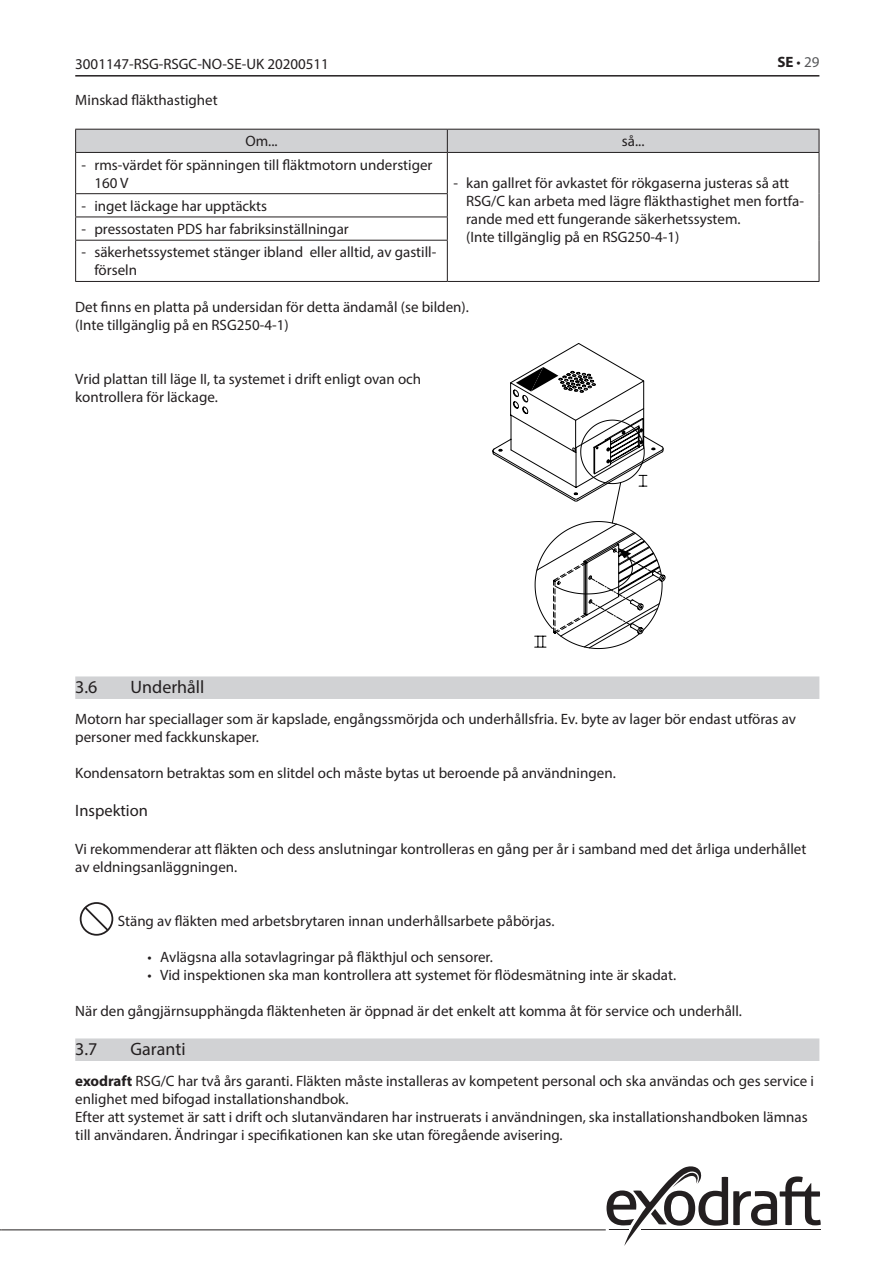
<style>
.page{position:relative;width:893px;height:1263px;background:#fff}
.page>*{position:absolute;margin:0;border:0;box-sizing:border-box;transform-origin:0 0}
.t1{font:18px "Myriad Pro";color:#231f20}
.Mellemrubrik{font:16.5px "Myriad Pro";color:#231f20}
.Brødtekst{font:15px/18px "Myriad Pro";color:#231f20}
.Tabeller_semibold_ce{font:15px "Myriad Pro";color:#231f20}
.t2{font:700 15px "Myriad Pro";color:#231f20}
.s1{font-weight:400}
.s2{font-weight:400;color:#57585a}
.s3{font-weight:700}
</style>
<div class="page">
<hr style="left:75px;top:75px;width:744px;height:2px;background:#231f20">
<svg style="left:606px;top:1166px;width:215px;height:80px"></svg>
<hr style="left:1px;top:1229px;width:605px;height:1px;background:#231f20">
<div style="left:75px;top:676px;width:744px;height:23px;background:#d1d2d4"></div>
<div style="left:75px;top:1038px;width:744px;height:23px;background:#d1d2d4"></div>
<svg style="left:75px;top:129px;width:745px;height:23px"></svg>
<hr style="left:75px;top:152px;width:372px;height:1px;background:#231f20">
<hr style="left:75px;top:153px;width:1px;height:40px;background:#231f20">
<hr style="left:447px;top:152px;width:372px;height:1px;background:#231f20">
<hr style="left:447px;top:153px;width:1px;height:40px;background:#231f20">
<hr style="left:819px;top:153px;width:1px;height:41px;background:#231f20">
<hr style="left:75px;top:193px;width:373px;height:1px;background:#231f20">
<hr style="left:75px;top:217px;width:373px;height:1px;background:#231f20">
<svg style="left:75px;top:194px;width:1px;height:46px"></svg>
<svg style="left:447px;top:194px;width:1px;height:46px"></svg>
<svg style="left:819px;top:194px;width:1px;height:46px"></svg>
<hr style="left:75px;top:240px;width:373px;height:1px;background:#231f20">
<hr style="left:75px;top:241px;width:1px;height:40px;background:#231f20">
<hr style="left:447px;top:241px;width:1px;height:40px;background:#231f20">
<hr style="left:819px;top:240px;width:1px;height:41px;background:#231f20">
<hr style="left:75px;top:281px;width:372px;height:1px;background:#231f20">
<hr style="left:447px;top:281px;width:372px;height:1px;background:#231f20">
<div style="left:80px;top:902px;width:33px;height:34px;border:2px solid #231f20;border-radius:50%"></div>
<svg style="left:82px;top:905px;width:29px;height:28px"></svg>
<svg style="left:492px;top:343px;width:174px;height:306px"></svg>
<p class="Brødtekst" style="left:75px;top:55px;width:255px">3001147-RSG-RSGC-NO-SE-UK 20200511</p>
<p class="t2" style="left:777px;top:52px;width:43px">SE <span class="s1">•</span> <span class="s2">29</span></p>
<p class="Brødtekst" style="left:75px;top:91px;width:144px">Minskad fläkthastighet</p>
<p class="Tabeller_semibold_ce" style="left:245px;top:132px;width:34px">Om...</p>
<p class="Tabeller_semibold_ce" style="left:622px;top:132px;width:24px">så...</p>
<p class="Brødtekst" style="left:94px;top:155px;width:340px;text-indent:-13px">- rms-värdet för spänningen till fläktmotorn understiger<br>160 V</p>
<p class="Brødtekst" style="left:466px;top:173px;width:339px;text-indent:-13px">- kan gallret för avkastet för rökgaserna justeras så att RSG/C kan arbeta med lägre fläkthastighet men fortfa&shy;rande med ett fungerande säkerhetssystem.<br>(Inte tillgänglig på en RSG250-4-1)</p>
<p class="Brødtekst" style="left:82px;top:197px;width:187px">- inget läckage har upptäckts</p>
<p class="Brødtekst" style="left:82px;top:220px;width:269px">- pressostaten PDS har fabriksinställningar</p>
<p class="Brødtekst" style="left:94px;top:243px;width:344px;text-indent:-13px">- säkerhetssystemet stänger ibland eller alltid, av gastill&shy;förseln</p>
<p class="Brødtekst" style="left:75px;top:298px;width:395px">Det finns en platta på undersidan för detta ändamål (se bilden).</p>
<p class="Brødtekst" style="left:75px;top:316px;width:215px">(Inte tillgänglig på en RSG250-4-1)</p>
<p class="Brødtekst" style="left:75px;top:370px;width:348px">Vrid plattan till läge II, ta systemet i drift enligt ovan och kontrollera för läckage.</p>
<p class="t1" style="left:75px;top:676px;width:24px">3.6</p>
<p class="t1" style="left:131px;top:676px;width:75px">Underhåll</p>
<p class="Brødtekst" style="left:75px;top:710px;width:722px">Motorn har speciallager som är kapslade, engångssmörjda och underhållsfria. Ev. byte av lager bör endast utföras av personer med fackkunskaper.</p>
<p class="Brødtekst" style="left:75px;top:764px;width:542px">Kondensatorn betraktas som en slitdel och måste bytas ut beroende på användningen.</p>
<p class="Mellemrubrik" style="left:75px;top:800px;width:74px">Inspektion</p>
<p class="Brødtekst" style="left:75px;top:839px;width:733px">Vi rekommenderar att fläkten och dess anslutningar kontrolleras en gång per år i samband med det årliga underhållet av eldningsanläggningen.</p>
<p class="Brødtekst" style="left:118px;top:911px;width:438px">Stäng av fläkten med arbetsbrytaren innan underhållsarbete påbörjas.</p>
<p class="Brødtekst" style="left:148px;top:947px;width:347px">• Avlägsna alla sotavlagringar på fläkthjul och sensorer.</p>
<p class="Brødtekst" style="left:148px;top:965px;width:530px">• Vid inspektionen ska man kontrollera att systemet för flödesmätning inte är skadat.</p>
<p class="Brødtekst" style="left:75px;top:1001px;width:668px">När den gångjärnsupphängda fläktenheten är öppnad är det enkelt att komma åt för service och underhåll.</p>
<p class="t1" style="left:75px;top:1038px;width:24px">3.7</p>
<p class="t1" style="left:131px;top:1038px;width:57px">Garanti</p>
<p class="Brødtekst" style="left:75px;top:1072px;width:740px"><span class="s3">exodraft</span> RSG/C har två års garanti. Fläkten måste installeras av kompetent personal och ska användas och ges service i enlighet med bifogad installationshandbok.</p>
<p class="Brødtekst" style="left:75px;top:1108px;width:734px">Efter att systemet är satt i drift och slutanvändaren har instruerats i användningen, ska installationshandboken lämnas till användaren. Ändringar i specifikationen kan ske utan föregående avisering.</p>
</div>
